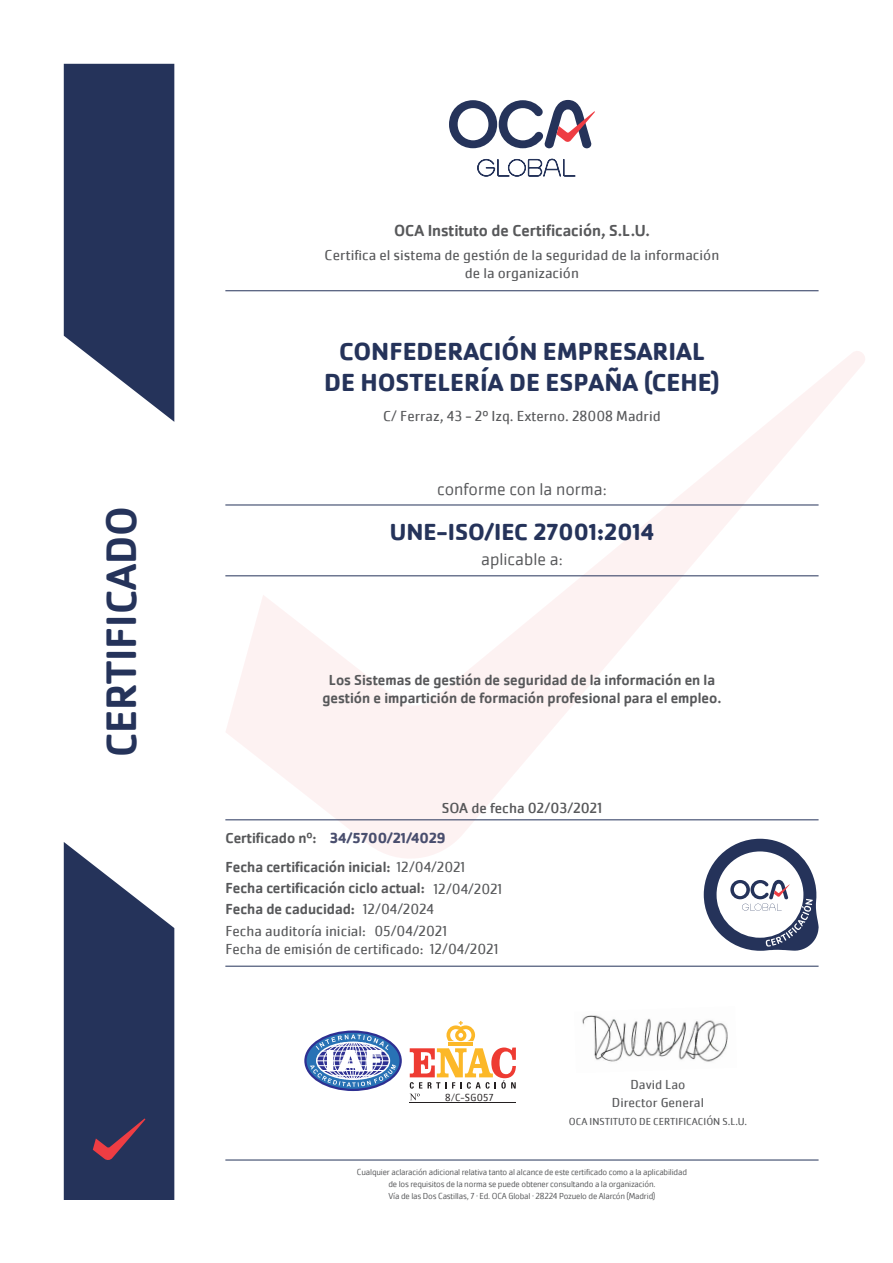
<style>
.page{position:relative;width:893px;height:1263px;background:#fff}
.page>*{position:absolute;margin:0;border:0;box-sizing:border-box;transform-origin:0 0}
.t1{font:500 43.95px "Cachet Pro";color:#25335a}
.t2{font:700 25.5px "Cachet Pro";color:#25335a}
.t3{font:700 24px "Cachet Pro";color:#25335a}
.t4{font:300 18px "Cachet Pro";color:#57585a}
.t5{font:500 16.5px "Cachet Pro";color:#57585a}
.t6{font:500 15px "Cachet Pro";color:#57585a}
.t7{font:15px "Cachet Pro";color:#57585a}
.t8{font:15px "Cachet Pro";color:#57585a}
.t9{font:700 15px "Cachet Pro";color:#494e6e}
.t10{font:13.5px "Cachet Pro";color:#57585a}
.t11{font:10.5px "Cachet Pro";color:#57585a}
.t12{font:300 10.5px "Cachet Pro";letter-spacing:.025em;color:#231f20}
.t13{font:300 9px "Cachet Pro";letter-spacing:-.02em;color:#57585a}
.s1{font-weight:400}
</style>
<div class="page">
<svg style="left:225px;top:351px;width:640px;height:507px"></svg>
<svg style="left:64px;top:64px;width:110px;height:358px;background:#3f4b6d"></svg>
<svg style="left:449px;top:100px;width:146px;height:48px"></svg>
<svg style="left:477px;top:159px;width:99px;height:18px"></svg>
<svg style="left:64px;top:842px;width:110px;height:358px;background:#414b6d"></svg>
<hr style="left:225px;top:290px;width:594px;height:1px;background:#25335a">
<hr style="left:225px;top:575px;width:594px;height:1px;background:#25335a">
<hr style="left:225px;top:505px;width:594px;height:1px;background:#25335a">
<hr style="left:225px;top:819px;width:594px;height:1px;background:#25335a">
<hr style="left:225px;top:966px;width:594px;height:1px;background:#25335a">
<svg style="left:704px;top:839px;width:115px;height:112px"></svg>
<hr style="left:225px;top:1160px;width:594px;height:1px;background:#25335a">
<hr style="left:449px;top:1042px;width:24px;height:4px;background:#fcb828">
<svg style="left:446px;top:1021px;width:29px;height:20px"></svg>
<hr style="left:410px;top:1102px;width:106px;height:1px;background:#231f20">
<svg style="left:410px;top:1047px;width:106px;height:53px"></svg>
<svg style="left:305px;top:1032px;width:96px;height:58px"></svg>
<div style="left:304px;top:1030px;width:98px;height:61px;border:2px solid #2e3092;border-radius:50%"></div>
<svg style="left:310px;top:1034px;width:86px;height:53px"></svg>
<img style="left:582px;top:1015px;width:146px;height:47px">
<p class="t1" style="left:96px;top:757px;width:253px;rotate:-90deg">CERTIFICADO</p>
<p class="t5" style="left:394px;top:221px;width:257px">OCA Instituto de Certificación, S.L.U.</p>
<p class="t7" style="left:325px;top:246px;width:396px">Certifica el sistema de gestión de la seguridad de la información</p>
<p class="t7" style="left:465px;top:264px;width:116px">de la organización</p>
<p class="t2" style="left:339px;top:336px;width:367px">CONFEDERACIÓN EMPRESARIAL</p>
<p class="t2" style="left:324px;top:366px;width:397px">DE HOSTELERÍA DE ESPAÑA (CEHE)</p>
<p class="t7" style="left:383px;top:407px;width:279px">C/ Ferraz, 43 - 2º Izq. Externo. 28008 Madrid</p>
<p class="t4" style="left:437px;top:479px;width:171px">conforme con la norma:</p>
<p class="t3" style="left:390px;top:517px;width:266px">UNE-ISO/IEC 27001:2014</p>
<p class="t4" style="left:481px;top:549px;width:83px">aplicable a:</p>
<p class="t6" style="left:329px;top:672px;width:388px">Los Sistemas de gestión de seguridad de la información en la</p>
<p class="t6" style="left:322px;top:690px;width:400px">gestión e impartición de formación profesional para el empleo.</p>
<p class="t8" style="left:442px;top:799px;width:162px">SOA de fecha 02/03/2021</p>
<p class="t9" style="left:330px;top:828px;width:117px">34/5700/21/4029</p>
<p class="t6" style="left:225px;top:829px;width:93px">Certificado nº:</p>
<p class="t6" style="left:225px;top:879px;width:201px">Fecha certificación ciclo actual:</p>
<p class="t6" style="left:225px;top:900px;width:131px">Fecha de caducidad:</p>
<p class="t7" style="left:363px;top:900px;width:73px">12/04/2024</p>
<p class="t7" style="left:374px;top:922px;width:74px">05/04/2021</p>
<p class="t7" style="left:225px;top:940px;width:275px">Fecha de emisión de certificado: 12/04/2021</p>
<p class="t6" style="left:225px;top:858px;width:241px">Fecha certificación inicial: <span class="s1">12/04/2021</span></p>
<p class="t7" style="left:433px;top:879px;width:70px">12/04/2021</p>
<p class="t7" style="left:225px;top:922px;width:142px">Fecha auditoría inicial:</p>
<p class="t12" style="left:445px;top:1091px;width:50px">8/C-SG057</p>
<p class="t10" style="left:630px;top:1076px;width:56px">David Lao</p>
<p class="t11" style="left:569px;top:1115px;width:180px">OCA INSTITUTO DE CERTIFICACIÓN S.L.U.</p>
<p class="t10" style="left:612px;top:1094px;width:93px">Director General</p>
<p class="t13" style="left:357px;top:1166px;width:332px">Cualquier aclaración adicional relativa tanto al alcance de este certificado como a la aplicabilidad</p>
<p class="t13" style="left:388px;top:1178px;width:269px">de los requisitos de la norma se puede obtener consultando a la organización.</p>
<p class="t13" style="left:388px;top:1190px;width:268px">Vía de las Dos Castillas, 7 · Ed. OCA Global · 28224 Pozuelo de Alarcón (Madrid)</p>
</div>
